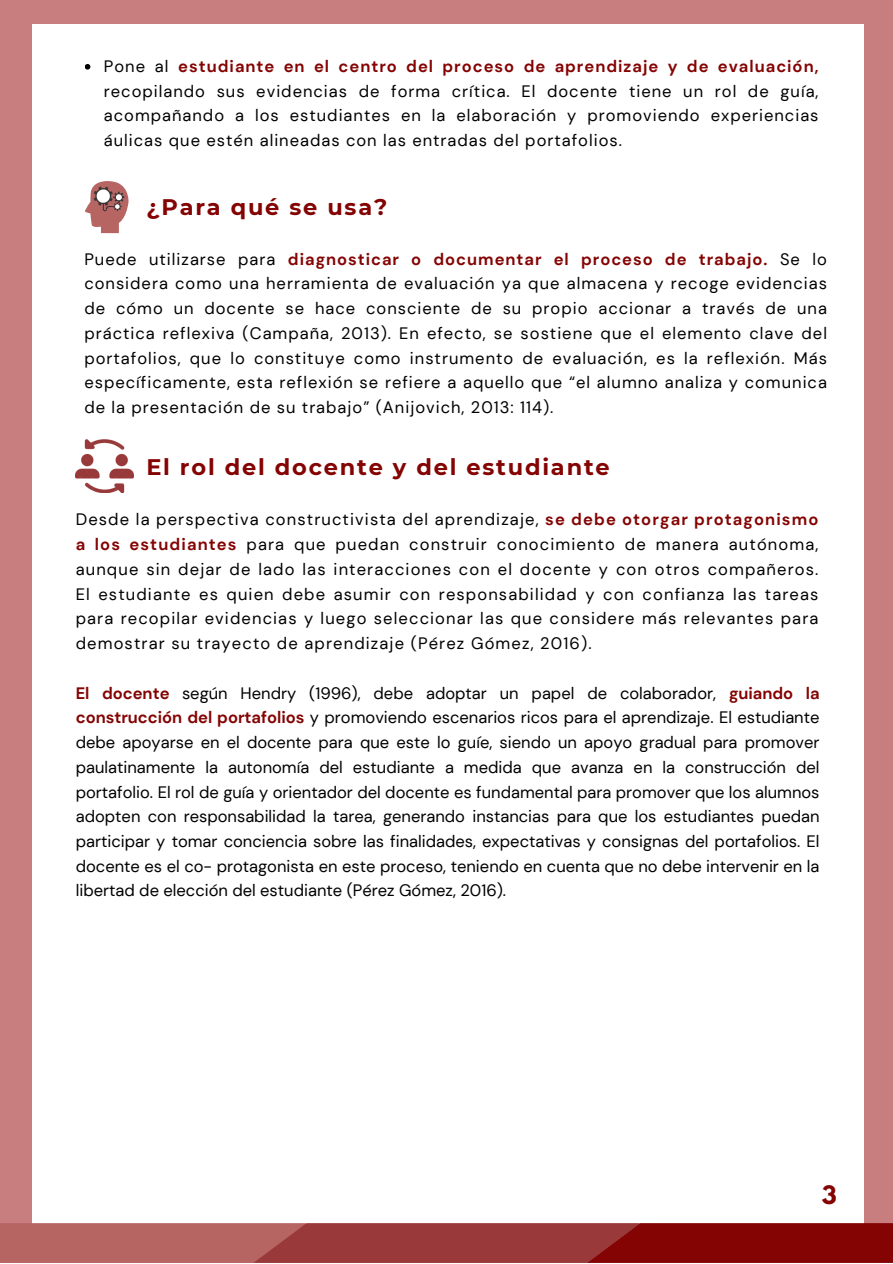
<style>
.page{position:relative;width:893px;height:1264px;background:#fff}
.page>*{position:absolute;margin:0;border:0;box-sizing:border-box;transform-origin:0 0}
.t1{font:700 22.5px "Montserrat";letter-spacing:.08em;color:#840303}
.t2{font:700 22.5px "League Spartan";color:#840303}
.t3{font:16.5px/24.8px "DM Sans";letter-spacing:.06em;color:#000;text-align:justify}
.s1{font-weight:700;color:#840303}
</style>
<div class="page">
<div style="left:0;top:0;width:892px;height:1262px;background:#c87e7e"></div>
<div style="left:33px;top:25px;width:830px;height:1198px;background:#fff"></div>
<svg style="left:0;top:1223px;width:892px;height:39px;background:#9b3636"></svg>
<svg style="left:85px;top:181px;width:44px;height:52px"></svg>
<img style="left:76px;top:440px;width:57px;height:53px">
<svg style="left:85px;top:64px;width:5px;height:6px"></svg>
<p class="t3" style="left:104px;top:54px;width:716px">Pone al <span class="s1">estudiante en el centro del proceso de aprendizaje y de evaluación, </span>recopilando sus evidencias de forma crítica. El docente tiene un rol de guía, acompañando a los estudiantes en la elaboración y promoviendo experiencias áulicas que estén alineadas con las entradas del portafolios.</p>
<p class="t1" style="left:146px;top:193px;width:242px">¿Para qué se usa?</p>
<p class="t3" style="left:84px;top:246px;width:744px">Puede utilizarse para <span class="s1">diagnosticar o documentar el proceso de trabajo.</span> Se lo considera como una herramienta de evaluación ya que almacena y recoge evidencias de cómo un docente se hace consciente de su propio accionar a través de una práctica reflexiva (Campaña, 2013). En efecto, se sostiene que el elemento clave del portafolios, que lo constituye como instrumento de evaluación, es la reflexión. Más específicamente, esta reflexión se refiere a aquello que “el alumno analiza y comunica de la presentación de su trabajo” (Anijovich, 2013: 114).</p>
<p class="t1" style="left:146px;top:453px;width:465px">El rol del docente y del estudiante</p>
<p class="t3" style="left:76px;top:507px;width:744px">Desde la perspectiva constructivista del aprendizaje, <span class="s1">se debe otorgar protagonismo a los estudiantes</span> para que puedan construir conocimiento de manera autónoma, aunque sin dejar de lado las interacciones con el docente y con otros compañeros.<br>El estudiante es quien debe asumir con responsabilidad y con confianza las tareas para recopilar evidencias y luego seleccionar las que considere más relevantes para demostrar su trayecto de aprendizaje (Pérez Gómez, 2016).</p>
<p class="t3" style="left:76px;top:680px;width:745px"><span class="s1">El docente</span> según Hendry (1996), debe adoptar un papel de colaborador, <span class="s1">guiando la construcción del portafolios</span> y promoviendo escenarios ricos para el aprendizaje. El estudiante debe apoyarse en el docente para que este lo guíe, siendo un apoyo gradual para promover paulatinamente la autonomía del estudiante a medida que avanza en la construcción del portafolio. El rol de guía y orientador del docente es fundamental para promover que los alumnos adopten con responsabilidad la tarea, generando instancias para que los estudiantes puedan participar y tomar conciencia sobre las finalidades, expectativas y consignas del portafolios. El docente es el co- protagonista en este proceso, teniendo en cuenta que no debe intervenir en la libertad de elección del estudiante (Pérez Gómez, 2016).</p>
<p class="t2" style="left:821px;top:1183px;width:16px">3</p>
</div>
